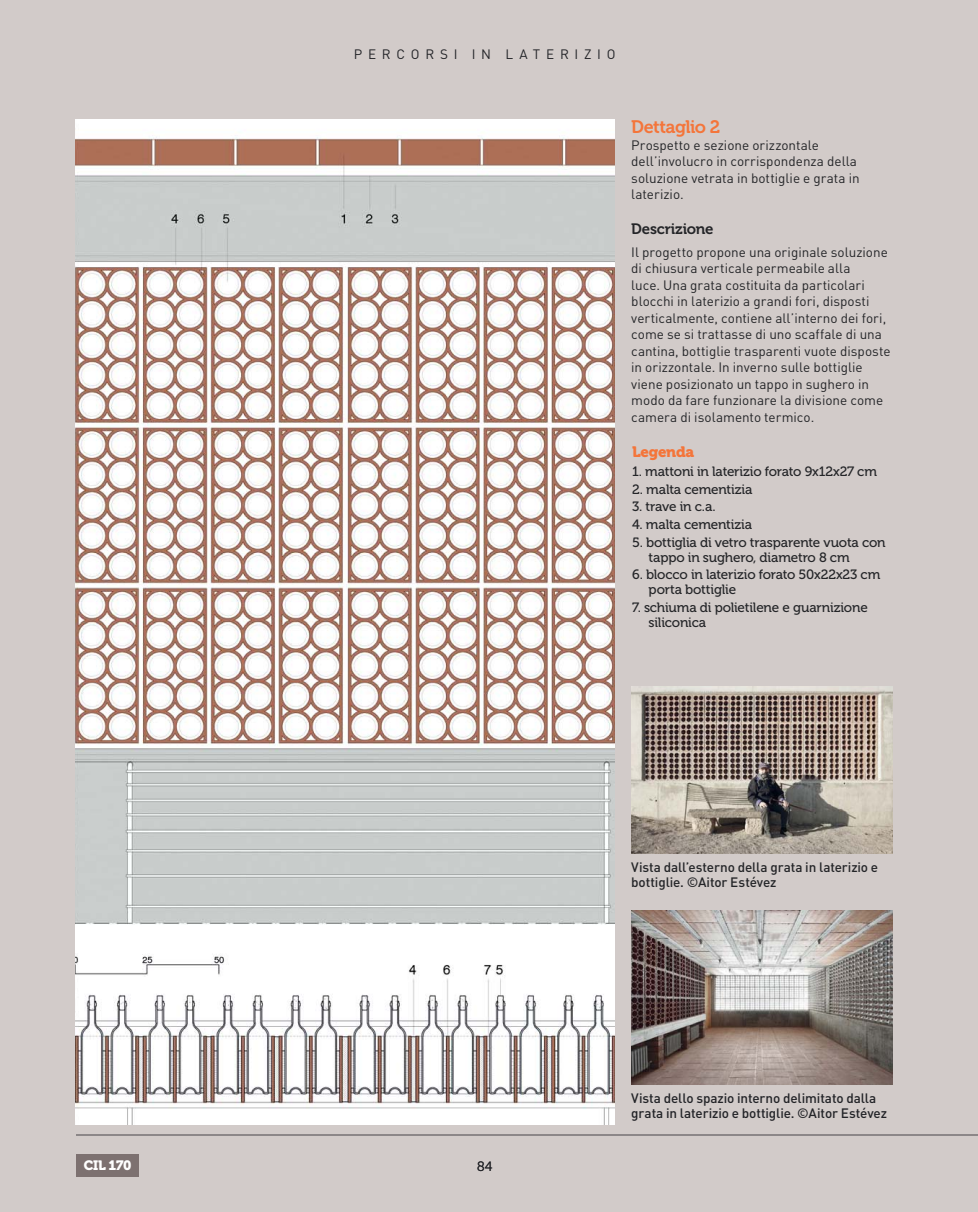
<style>
.page{position:relative;width:978px;height:1212px;background:#d2cbc9}
.page>*{position:absolute;margin:0;border:0;box-sizing:border-box;transform-origin:0 0}
.t1{font:18px "Museo 700";letter-spacing:-.035em;color:#f4753a}
.t2{font:15px "Museo 700";letter-spacing:-.015em;color:#242528}
.t3{font:15px "Museo 900";letter-spacing:-.02em;color:#f4753a}
.t4{font:13.5px/16.5px "DINOT";color:#242528}
.t5{font:13.5px/15px "Museo 500";letter-spacing:-.015em;color:#242528}
.t6{font:500 13.5px/15px "DIN Pro";letter-spacing:-.01em;color:#222327}
.t7{font:500 13.5px/15px "DIN Pro";letter-spacing:-.01em;color:#242528}
.t8{font:13.5px "DINOT";letter-spacing:.425em;color:#222327}
.t9{font:13.5px "Museo 900";letter-spacing:-.025em;color:#fff}
.t10{font:13.5px "Museo 300";color:#222327}
</style>
<div class="page">
<hr style="left:77px;top:1134px;width:901px;height:1px;background:#8c8788">
<div style="left:77px;top:1154px;width:62px;height:23px;background:#7d7170"></div>
<img style="left:76px;top:120px;width:538px;height:1005px">
<img style="left:631px;top:687px;width:261px;height:166px">
<img style="left:631px;top:910px;width:261px;height:174px">
<p class="t8" style="left:354px;top:50px;width:263px">PERCORSI IN LATERIZIO</p>
<h1 class="t1" style="left:631px;top:121px;width:91px">Dettaglio 2</h1>
<p class="t4" style="left:631px;top:138px;width:230px">Prospetto e sezione orizzontale dell’involucro in corrispondenza della soluzione vetrata in bottiglie e grata in laterizio.</p>
<p class="t2" style="left:631px;top:223px;width:84px">Descrizione</p>
<p class="t4" style="left:631px;top:245px;width:261px">Il progetto propone una originale soluzione di chiusura verticale permeabile alla<br>luce. Una grata costituita da particolari blocchi in laterizio a grandi fori, disposti verticalmente, contiene all’interno dei fori, come se si trattasse di uno scaffale di una cantina, bottiglie trasparenti vuote disposte in orizzontale. In inverno sulle bottiglie viene posizionato un tappo in sughero in modo da fare funzionare la divisione come camera di isolamento termico.</p>
<p class="t3" style="left:632px;top:447px;width:64px">Legenda</p>
<p class="t5" style="left:632px;top:465px;width:246px">1. mattoni in laterizio forato 9x12x27 cm</p>
<p class="t5" style="left:632px;top:483px;width:122px">2. malta cementizia</p>
<p class="t5" style="left:632px;top:500px;width:85px">3. trave in c.a.</p>
<p class="t5" style="left:632px;top:518px;width:122px">4. malta cementizia</p>
<p class="t5" style="left:649px;top:535px;width:239px;text-indent:-16px">5. bottiglia di vetro trasparente vuota con tappo in sughero, diametro 8 cm</p>
<p class="t5" style="left:649px;top:568px;width:233px;text-indent:-16px">6. blocco in laterizio forato 50x22x23 cm porta bottiglie</p>
<p class="t5" style="left:649px;top:601px;width:221px;text-indent:-16px">7. schiuma di polietilene e guarnizione siliconica</p>
<p class="t9" style="left:84px;top:1161px;width:49px">CIL 170</p>
<p class="t10" style="left:477px;top:1162px;width:17px">84</p>
<p class="t7" style="left:631px;top:861px;width:248px">Vista dall’esterno della grata in laterizio e bottiglie. ©Aitor Estévez</p>
<p class="t6" style="left:631px;top:1092px;width:257px">Vista dello spazio interno delimitato dalla grata in laterizio e bottiglie. ©Aitor Estévez</p>
</div>
